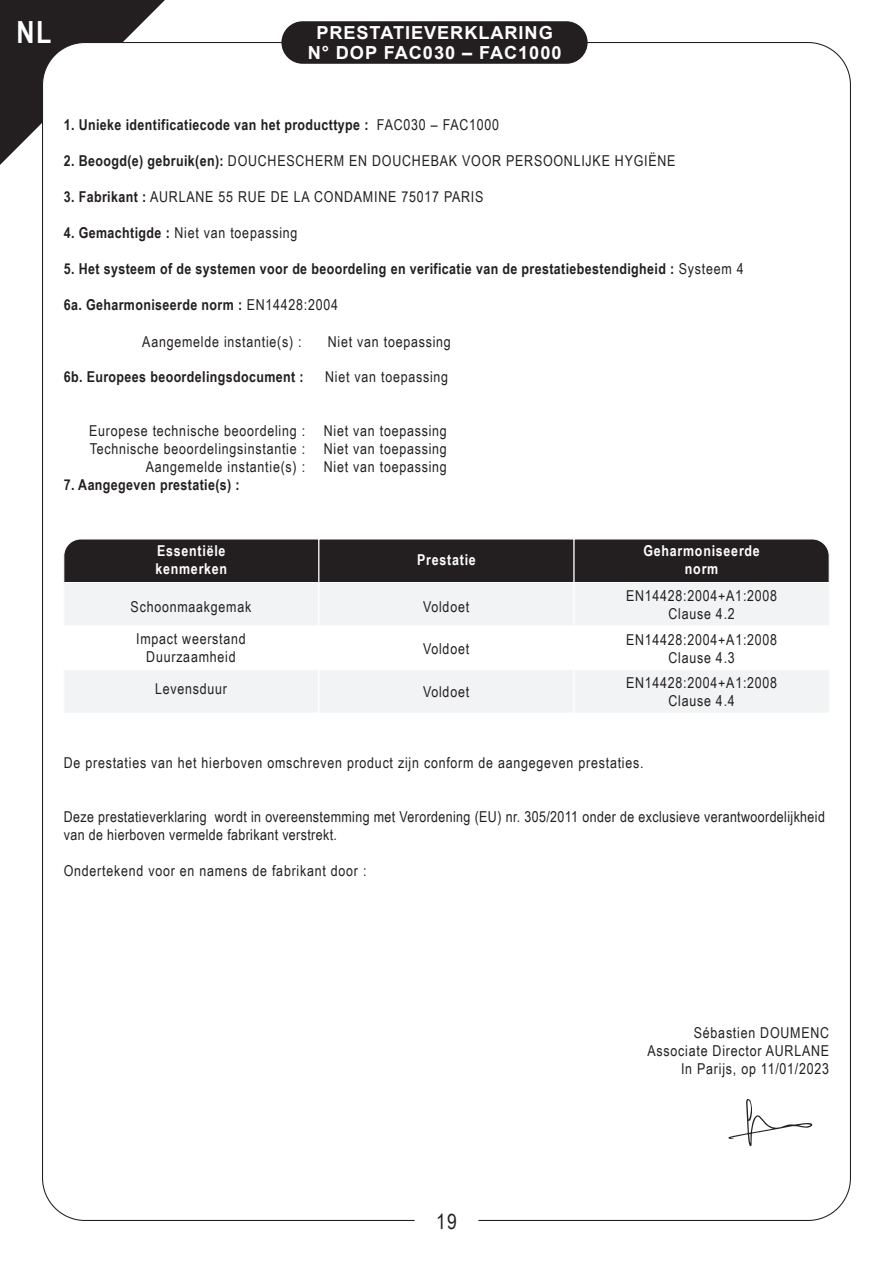
<style>
.page{position:relative;width:893px;height:1263px;background:#fff}
.page>*{position:absolute;margin:0;border:0;box-sizing:border-box;transform-origin:0 0}
.t1{font:700 30.6px "Arial Narrow";color:#fff}
.t2{font:21px "Arial Narrow";color:#231f20}
.t3{font:700 18px/19.5px "Arial";letter-spacing:.05em;color:#fff;text-align:center}
.t4{font:15px/18px "Arial Narrow";letter-spacing:.05em;color:#231f20;text-align:center}
.t5{font:700 15px "Arial Narrow";letter-spacing:.025em;color:#231f20}
.t6{font:15px/18px "Arial Narrow";letter-spacing:.025em;color:#231f20}
.t7{font:700 15px/18px "Arial Narrow";letter-spacing:.05em;color:#fff;text-align:center}
.s1{font-weight:400}
.s2{font-weight:700}
</style>
<div class="page">
<div style="left:281px;top:21px;width:307px;height:43px;background:#231f20;border-radius:21px"></div>
<svg style="left:0;top:0;width:165px;height:165px"></svg>
<svg style="left:728px;top:1099px;width:84px;height:47px"></svg>
<div style="left:63px;top:539px;width:255px;height:43px;background:#231f20"></div>
<div style="left:64px;top:582px;width:255px;height:44px;background:#f2f3f4"></div>
<div style="left:63px;top:582px;width:256px;height:45px;border:1px solid #fff"></div>
<div style="left:64px;top:670px;width:255px;height:43px;background:#f2f3f4"></div>
<div style="left:319px;top:539px;width:255px;height:43px;background:#231f20"></div>
<div style="left:318px;top:538px;width:257px;height:45px;border:1px solid #fff"></div>
<div style="left:319px;top:582px;width:255px;height:44px;background:#f2f3f4"></div>
<div style="left:318px;top:582px;width:257px;height:45px;border:1px solid #fff"></div>
<div style="left:319px;top:670px;width:255px;height:43px;background:#f2f3f4"></div>
<div style="left:573px;top:538px;width:257px;height:44px;background:#231f20"></div>
<div style="left:574px;top:582px;width:255px;height:44px;background:#f2f3f4"></div>
<div style="left:573px;top:582px;width:257px;height:45px;border:1px solid #fff"></div>
<div style="left:574px;top:670px;width:255px;height:43px;background:#f2f3f4"></div>
<h1 class="t1" style="left:17px;top:9px;width:36px">NL</h1>
<p class="t3" style="left:308px;top:23px;width:255px">PRESTATIEVERKLARING<br>N° DOP FAC030 – FAC1000</p>
<p class="t5" style="left:64px;top:113px;width:437px">1. Unieke identificatiecode van het producttype : <span class="s1">FAC030 – FAC1000</span></p>
<p class="t4" style="left:64px;top:151px;width:613px"><span class="s2">2. Beoogd(e) gebruik(en):</span> DOUCHESCHERM EN DOUCHEBAK VOOR PERSOONLIJKE HYGIËNE</p>
<p class="t4" style="left:64px;top:187px;width:421px"><span class="s2">3. Fabrikant :</span> AURLANE 55 RUE DE LA CONDAMINE 75017 PARIS</p>
<p class="t4" style="left:64px;top:223px;width:235px"><span class="s2">4. Gemachtigde :</span> Niet van toepassing</p>
<p class="t5" style="left:64px;top:257px;width:681px">5. Het systeem of de systemen voor de beoordeling en verificatie van de prestatiebestendigheid : <span class="s1">Systeem 4</span></p>
<p class="t5" style="left:64px;top:293px;width:276px">6a. Geharmoniseerde norm : <span class="s1">EN14428:2004</span></p>
<p class="t4" style="left:142px;top:332px;width:161px">Aangemelde instantie(s) :</p>
<p class="t4" style="left:328px;top:332px;width:125px">Niet van toepassing</p>
<p class="t5" style="left:64px;top:365px;width:241px">6b. Europees beoordelingsdocument :</p>
<p class="t4" style="left:325px;top:367px;width:125px">Niet van toepassing</p>
<p class="t4" style="left:89px;top:421px;width:218px;text-align:right">Europese technische beoordeling :<br>Technische beoordelingsinstantie :<br>Aangemelde instantie(s) :</p>
<p class="t4" style="left:324px;top:421px;width:125px;text-align:justify">Niet van toepassing Niet van toepassing Niet van toepassing</p>
<p class="t5" style="left:64px;top:473px;width:177px">7. Aangegeven prestatie(s) :</p>
<p class="t7" style="left:155px;top:541px;width:73px;text-align:left">Essentiële kenmerken</p>
<p class="t7" style="left:417px;top:550px;width:60px">Prestatie</p>
<p class="t4" style="left:131px;top:590px;width:122px;line-height:32.1px">Schoonmaakgemak<br>Impact weerstand</p>
<p class="t4" style="left:146px;top:647px;width:91px">Duurzaamheid</p>
<p class="t4" style="left:423px;top:597px;width:48px">Voldoet</p>
<p class="t4" style="left:423px;top:639px;width:48px">Voldoet</p>
<p class="t4" style="left:155px;top:679px;width:73px">Levensduur</p>
<p class="t4" style="left:423px;top:682px;width:48px">Voldoet</p>
<p class="t7" style="left:643px;top:541px;width:118px">Geharmoniseerde norm</p>
<p class="t4" style="left:626px;top:586px;width:153px">EN14428:2004+A1:2008<br>Clause 4.2</p>
<p class="t4" style="left:626px;top:630px;width:153px">EN14428:2004+A1:2008<br>Clause 4.3</p>
<p class="t4" style="left:626px;top:673px;width:153px">EN14428:2004+A1:2008<br>Clause 4.4</p>
<p class="t4" style="left:64px;top:753px;width:581px">De prestaties van het hierboven omschreven product zijn conform de aangegeven prestaties.</p>
<p class="t6" style="left:64px;top:807px;width:763px">Deze prestatieverklaring wordt in overeenstemming met Verordening (EU) nr. 305/2011 onder de exclusieve verantwoordelijkheid van de hierboven vermelde fabrikant verstrekt.</p>
<p class="t4" style="left:64px;top:861px;width:304px">Ondertekend voor en namens de fabrikant door :</p>
<h2 class="t2" style="left:436px;top:1206px;width:22px">19</h2>
<p class="t4" style="left:648px;top:1023px;width:183px;text-align:right">Sébastien DOUMENC<br>Associate Director AURLANE<br>In Parijs, op 11/01/2023</p>
</div>
